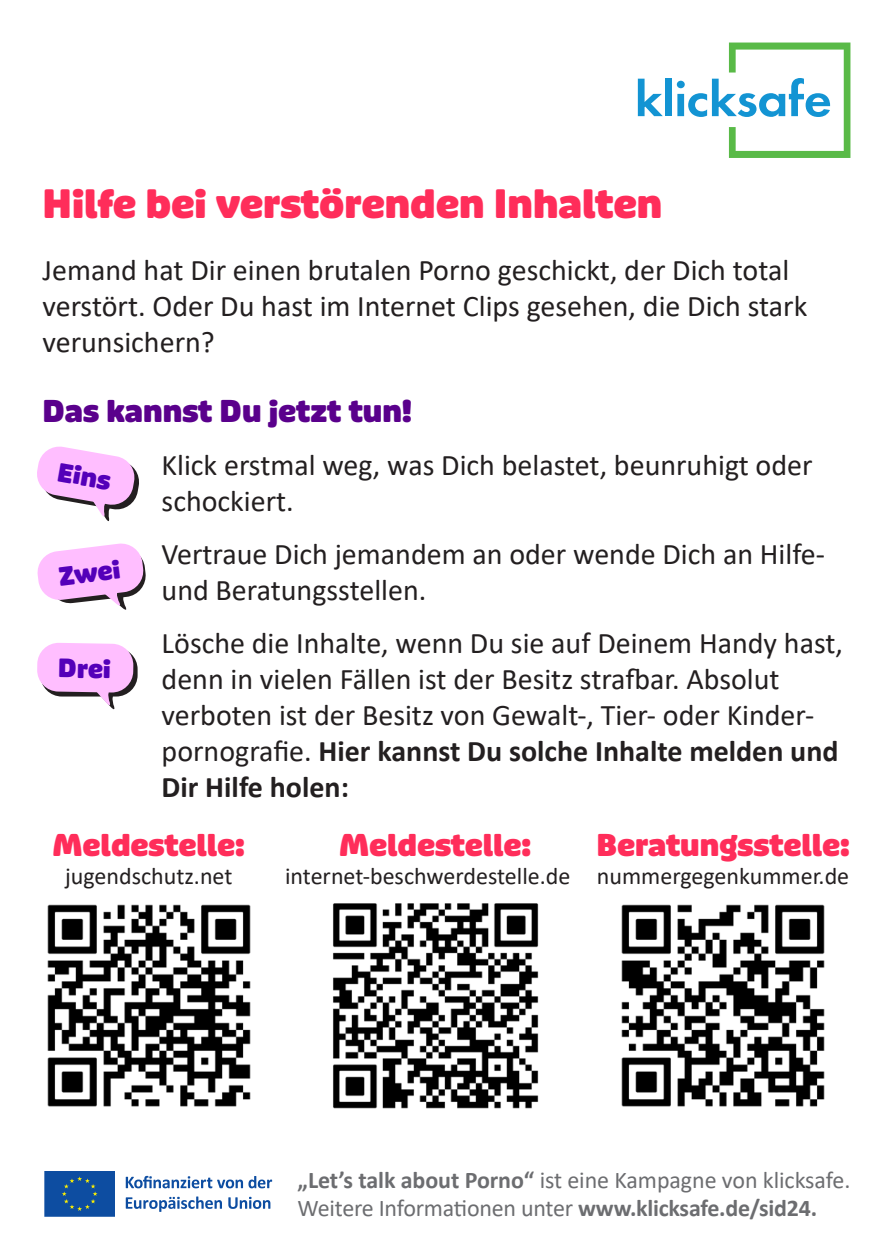
<style>
.page{position:relative;width:893px;height:1259px;background:#fff}
.page>*{position:absolute;margin:0;border:0;box-sizing:border-box;transform-origin:0 0}
.t1{font:900 39px "Puffin Display Soft";color:#ff2d5a}
.t2{font:30px/36px "Calibri";color:#231f20}
.t3{font:900 30px "Puffin Display Soft";color:#ff2d5a}
.t4{font:900 30px "Puffin Display Soft";color:#5a008c}
.t5{font:900 25.2px "Puffin Display Soft";color:#5400b9}
.t6{font:24px/28.8px "Calibri";letter-spacing:-.01em;color:#6c6d70}
.t7{font:24px "Calibri";color:#231f20}
.s1{font-weight:700}
</style>
<div class="page">
<img style="left:47px;top:904px;width:204px;height:203px">
<img style="left:621px;top:904px;width:204px;height:203px">
<svg style="left:37px;top:543px;width:109px;height:67px"></svg>
<svg style="left:37px;top:446px;width:102px;height:76px"></svg>
<svg style="left:37px;top:643px;width:97px;height:67px"></svg>
<img style="left:333px;top:903px;width:206px;height:206px">
<svg style="left:44px;top:1171px;width:71px;height:46px;background:#15529d"></svg>
<svg style="left:126px;top:1175px;width:146px;height:13px"></svg>
<svg style="left:126px;top:1196px;width:96px;height:15px"></svg>
<svg style="left:228px;top:1196px;width:42px;height:13px"></svg>
<svg style="left:638px;top:79px;width:25px;height:37px"></svg>
<div style="left:665px;top:79px;width:7px;height:37px;background:#1394d3"></div>
<div style="left:677px;top:81px;width:8px;height:7px;background:#1394d3;border-radius:50%"></div>
<div style="left:677px;top:94px;width:7px;height:22px;background:#1394d3"></div>
<svg style="left:688px;top:43px;width:162px;height:115px"></svg>
<h1 class="t1" style="left:43px;top:180px;width:621px">Hilfe bei verstörenden Inhalten</h1>
<p class="t2" style="left:43px;top:251px;width:766px">Jemand hat Dir einen brutalen Porno geschickt, der Dich total verstört. Oder Du hast im Internet Clips gesehen, die Dich stark verunsichern?</p>
<p class="t4" style="left:43px;top:393px;width:371px">Das kannst Du jetzt tun!</p>
<p class="t2" style="left:162px;top:446px;width:652px">Klick erstmal weg, was Dich belastet, beunruhigt oder schockiert.</p>
<p class="t2" style="left:162px;top:535px;width:665px">Vertraue Dich jemandem an oder wende Dich an Hilfe&shy;und Beratungsstellen.</p>
<p class="t2" style="left:162px;top:624px;width:683px">Lösche die Inhalte, wenn Du sie auf Deinem Handy hast, denn in vielen Fällen ist der Besitz strafbar. Absolut verboten ist der Besitz von Gewalt-, Tier- oder Kinder&shy;pornografie. <span class="s1">Hier kannst Du solche Inhalte melden und Dir Hilfe holen:</span></p>
<p class="t3" style="left:53px;top:826px;width:193px">Meldestelle:</p>
<p class="t3" style="left:596px;top:826px;width:255px">Beratungsstelle:</p>
<p class="t5" style="left:61px;top:456px;width:55px;rotate:10deg">Eins</p>
<p class="t5" style="left:57px;top:561px;width:63px;rotate:-7deg">Zwei</p>
<p class="t5" style="left:58px;top:653px;width:54px;rotate:1deg">Drei</p>
<p class="t3" style="left:339px;top:826px;width:193px">Meldestelle:</p>
<p class="t7" style="left:65px;top:859px;width:169px">jugendschutz.net</p>
<p class="t7" style="left:285px;top:859px;width:566px">internet-beschwerdestelle.de nummergegenkummer.de</p>
<p class="t6" style="left:298px;top:1164px;width:554px"><span class="s1">„Let’s talk about Porno“</span> ist eine Kampagne von klicksafe.<br>Weitere Informationen unter <span class="s1">www.klicksafe.de/sid24.</span></p>
</div>
